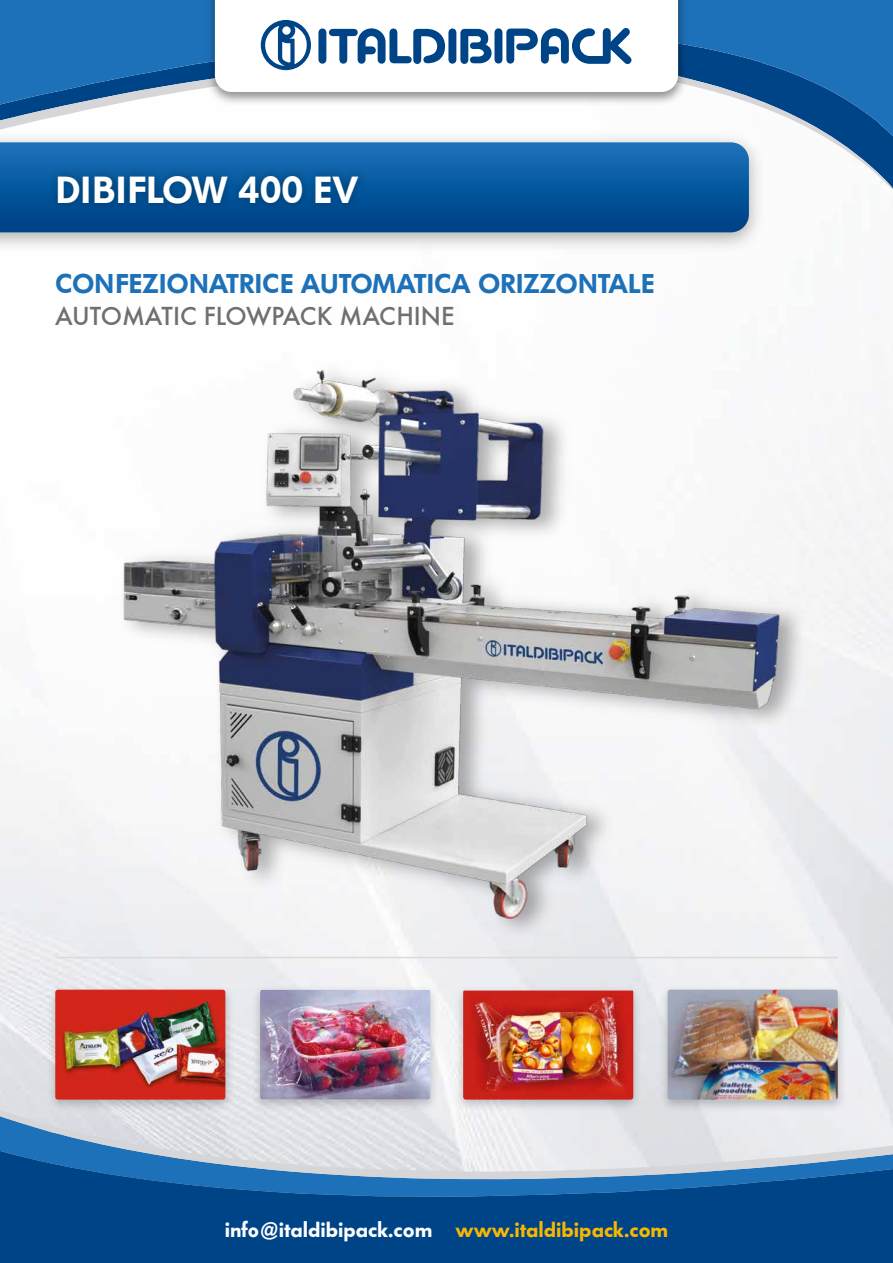
<style>
.page{position:relative;width:893px;height:1263px;background:#fff}
.page>*{position:absolute;margin:0;border:0;box-sizing:border-box;transform-origin:0 0}
.t1{font:600 37.5px "Futura BQ";color:#fff}
.t2{font:600 27px "Futura BQ";color:#1d71b8}
.t3{font:27px "Futura T Medium";color:#706f6f}
.t4{font:600 21.3px "Futura BQ";color:#fff}
.s1{color:#f8b800}
</style>
<div class="page">
<svg style="left:0;top:0;width:893px;height:190px;fill:#1d71b8"></svg>
<img style="left:202px;top:0;width:489px;height:109px">
<svg style="left:215px;top:0;width:463px;height:92px"></svg>
<img style="left:0;top:126px;width:764px;height:122px">
<svg style="left:0;top:142px;width:749px;height:90px;background:#0c5ba1"></svg>
<img style="left:43px;top:158px;width:328px;height:68px">
<img style="left:0;top:802px;width:48px;height:461px">
<img style="left:48px;top:800px;width:205px;height:463px">
<img style="left:253px;top:557px;width:640px;height:706px">
<img style="left:668px;top:990px;width:170px;height:109px">
<img style="left:113px;top:538px;width:702px;height:409px">
<img style="left:91px;top:370px;width:723px;height:561px">
<hr style="left:55px;top:957px;width:783px;height:1px;background:#dadada">
<h1 class="t1" style="left:56px;top:168px;width:304px">DIBIFLOW 400 EV</h1>
<p class="t2" style="left:55px;top:268px;width:601px">CONFEZIONATRICE AUTOMATICA ORIZZONTALE</p>
<p class="t3" style="left:55px;top:300px;width:401px">AUTOMATIC FLOWPACK MACHINE</p>
<p class="t4" style="left:225px;top:1217px;width:445px">info@italdibipack.com <span class="s1">www.italdibipack.com</span></p>
</div>
